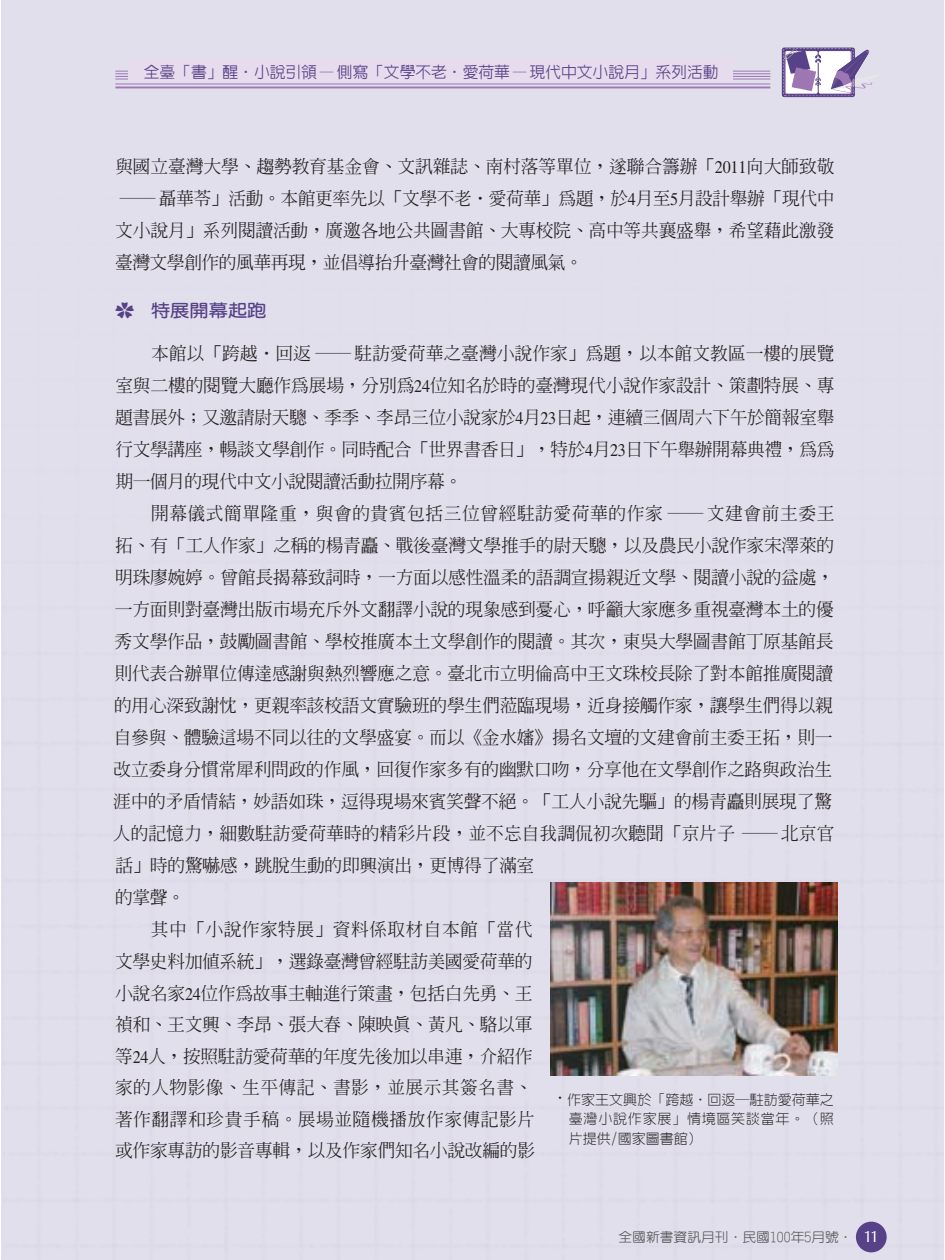
<style>
.page{position:relative;width:945px;height:1260px;background:#fff}
.page>*{position:absolute;margin:0;border:0;box-sizing:border-box;transform-origin:0 0}
.t1{font:17.85px/32px "AR Ming B5 HK Medium E Ten B5 H";letter-spacing:-.02em;color:#231f20;text-align:justify}
.t2{font:17.85px "AR Ming B5 HK Medium E Ten B5 H";letter-spacing:.025em;color:#231f20}
.t3{font:17.85px "AR Ming B5 HK Medium E Ten B5 H";letter-spacing:.015em;color:#231f20}
.t4{font:17.85px "AR Ming B5 HK Medium E Ten B5 H";letter-spacing:.02em;color:#231f20}
.t5{font:17.32px "AR Yuan B5 Bold E Ten B5 H";color:#574187;scale:1.11 1}
.t6{font:15.75px "AR New Hei B5 Medium E Ten B5 H";color:#574187}
.t7{font:14px/19.2px "AR New Hei B5 Light E Ten B5 H";letter-spacing:.005em;color:#231f20;text-align:justify}
.t8{font:13.12px "AR Yuan B5 Medium E Ten B5 H";color:#58595b;scale:1.05 1}
.s1{font-family:"Times"}
.s2{font-family:"Koz Go Pro Extra Light 90 msp RKSJ H"}
.s3{font-family:"CG Omega";font-size:16.62px;color:#fff}
</style>
<div class="page">
<div style="left:1px;top:0;width:943px;height:1260px;background:#e2dfed"></div>
<hr style="left:115px;top:87px;width:655px;height:1px;background:#9e76b4">
<hr style="left:115px;top:84px;width:655px;height:1px;background:#9e76b4">
<hr style="left:115px;top:79px;width:655px;height:1px;background:#9e76b4">
<hr style="left:115px;top:76px;width:655px;height:1px;background:#9e76b4">
<hr style="left:115px;top:73px;width:655px;height:1px;background:#9e76b4">
<hr style="left:115px;top:71px;width:655px;height:1px;background:#9e76b4">
<svg style="left:782px;top:48px;width:73px;height:49px"></svg>
<img style="left:874px;top:75px;width:6px;height:11px">
<svg style="left:783px;top:49px;width:91px;height:47px"></svg>
<div style="left:129px;top:58px;width:604px;height:23px;background:#e6dced"></div>
<img style="left:550px;top:883px;width:288px;height:192px">
<p class="t6" style="left:144px;top:66px;width:576px">全臺「書」醒‧小說引領—側寫「文學不老‧愛荷華—現代中文小說月」系列活動</p>
<p class="t1" style="left:115px;top:153px;width:721px">與國立臺灣大學、趨勢教育基金會、文訊雜誌、南村落等單位，遂聯合籌辦「<span class="s1">2011</span>向大師致敬─聶華苓」活動。本館更率先以「文學不老‧愛荷華」為題，於<span class="s1">4</span>月至<span class="s1">5</span>月設計舉辦「現代中文小說月」系列閱讀活動，廣邀各地公共圖書館、大專校院、高中等共襄盛舉，希望藉此激發臺灣文學創作的風華再現，並倡導抬升臺灣社會的閱讀風氣。</p>
<p class="t5" style="left:115px;top:304px;width:138px"><span class="s2">✿</span> 特展開幕起跑</p>
<p class="t1" style="left:115px;top:340px;width:721px;text-indent:36px">本館以「跨越‧回返 ─駐訪愛荷華之臺灣小說作家」為題，以本館文教區一樓的展覽室與二樓的閱覽大廳作為展場，分別為<span class="s1">24</span>位知名於時的臺灣現代小說作家設計、策劃特展、專題書展外；又邀請尉天驄、季季、李昂三位小說家於<span class="s1">4</span>月<span class="s1">23</span>日起，連續三個周六下午於簡報室舉行文學講座，暢談文學創作。同時配合「世界書香日」，特於<span class="s1">4</span>月<span class="s1">23</span>日下午舉辦開幕典禮，為為期一個月的現代中文小說閱讀活動拉開序幕。</p>
<p class="t2" style="left:151px;top:507px;width:685px">開幕儀式簡單隆重，與會的貴賓包括三位曾經駐訪愛荷華的作家 ─文建會前主委王</p>
<p class="t1" style="left:115px;top:532px;width:721px">拓、有「工人作家」之稱的楊青矗、戰後臺灣文學推手的尉天驄，以及農民小說作家宋澤萊的</p>
<p class="t1" style="left:115px;top:564px;width:720px">明珠廖婉婷。曾館長揭幕致詞時，一方面以感性溫柔的語調宣揚親近文學、閱讀小說的益處，</p>
<p class="t1" style="left:115px;top:596px;width:720px">一方面則對臺灣出版市場充斥外文翻譯小說的現象感到憂心，呼籲大家應多重視臺灣本土的優</p>
<p class="t1" style="left:115px;top:628px;width:720px">秀文學作品，鼓勵圖書館、學校推廣本土文學創作的閱讀。其次，東吳大學圖書館丁原基館長</p>
<p class="t1" style="left:114px;top:660px;width:720px">則代表合辦單位傳達感謝與熱烈響應之意。臺北市立明倫高中王文珠校長除了對本館推廣閱讀</p>
<p class="t1" style="left:114px;top:692px;width:720px">的用心深致謝忱，更親率該校語文實驗班的學生們蒞臨現場，近身接觸作家，讓學生們得以親</p>
<p class="t1" style="left:114px;top:724px;width:720px">自參與、體驗這場不同以往的文學盛宴。而以《金水嬸》揚名文壇的文建會前主委王拓，則一</p>
<p class="t1" style="left:113px;top:756px;width:720px">改立委身分慣常犀利問政的作風，回復作家多有的幽默口吻，分享他在文學創作之路與政治生</p>
<p class="t1" style="left:113px;top:788px;width:720px">涯中的矛盾情結，妙語如珠，逗得現場來賓笑聲不絕。「工人小說先驅」的楊青矗則展現了驚</p>
<p class="t1" style="left:113px;top:820px;width:723px">人的記憶力，細數駐訪愛荷華時的精彩片段，並不忘自我調侃初次聽聞「京片子 ─北京官</p>
<p class="t1" style="left:115px;top:852px;width:421px">話」時的驚嚇感，跳脫生動的即興演出，更博得了滿室</p>
<p class="t1" style="left:115px;top:884px;width:71px">的掌聲。</p>
<p class="t4" style="left:151px;top:923px;width:383px">其中「小說作家特展」資料係取材自本館「當代</p>
<p class="t1" style="left:115px;top:948px;width:419px">文學史料加值系統」，選錄臺灣曾經駐訪美國愛荷華的</p>
<p class="t1" style="left:115px;top:980px;width:419px">小說名家<span class="s1">24</span>位作為故事主軸進行策畫，包括白先勇、王</p>
<p class="t1" style="left:115px;top:1011px;width:419px">禎和、王文興、李昂、張大春、陳映真、黃凡、駱以軍</p>
<p class="t1" style="left:115px;top:1043px;width:419px">等<span class="s1">24</span>人，按照駐訪愛荷華的年度先後加以串連，介紹作</p>
<p class="t3" style="left:115px;top:1081px;width:419px">家的人物影像、生平傳記、書影，並展示其簽名書、</p>
<p class="t2" style="left:115px;top:1112px;width:422px">著作翻譯和珍貴手稿。展場並隨機播放作家傳記影片</p>
<p class="t1" style="left:115px;top:1137px;width:422px">或作家專訪的影音專輯，以及作家們知名小說改編的影</p>
<p class="t7" style="left:569px;top:1092px;width:267px;text-indent:-16px"><sup>‧</sup>作家王文興於「跨越‧回返─駐訪愛荷華之臺灣小說作家展」情境區笑談當年。（照片提供/國家圖書館）</p>
<p class="t8" style="left:618px;top:1232px;width:250px">全國新書資訊月刊．民國100年5月號． <span class="s3">11</span></p>
</div>
